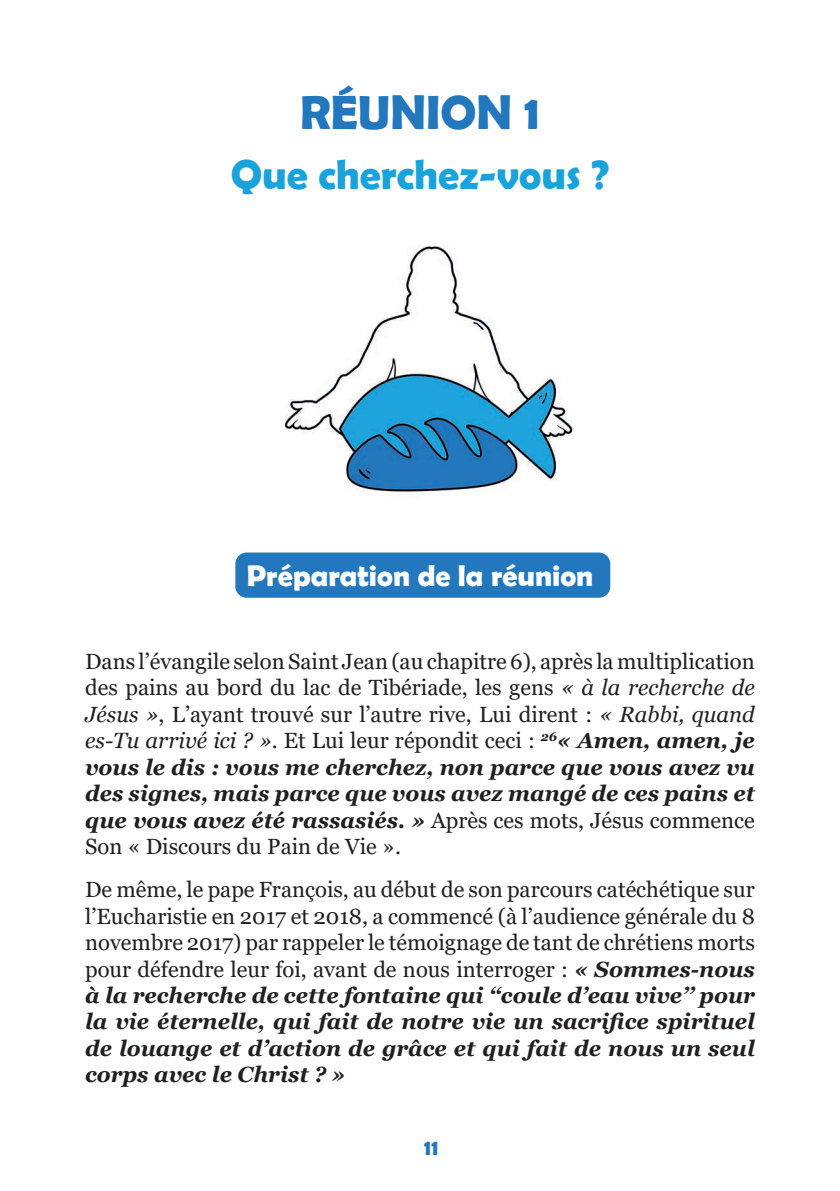
<style>
.page{position:relative;width:840px;height:1191px;background:#fff}
.page>*{position:absolute;margin:0;border:0;box-sizing:border-box;transform-origin:0 0}
.t1{font:700 48px "Berlin Sans FB Demi";color:#2277bd}
.t2{font:700 42px "Berlin Sans FB Demi";color:#1aa3db}
.t3{font:700 30px "Berlin Sans FB Demi";color:#fff}
.t4{font:22px/26.4px "Georgia";color:#231f20;text-align:justify}
.t5{font:700 22px "Berlin Sans FB Demi";color:#2277bd}
.s1{font-style:italic}
.s2{font-weight:700;font-style:italic}
</style>
<div class="page">
<img style="left:285px;top:246px;width:288px;height:247px">
<div style="left:235px;top:552px;width:375px;height:46px;background:#2277bd;border-radius:11px"></div>
<h1 class="t1" style="left:300px;top:85px;width:241px">RÉUNION 1</h1>
<h2 class="t2" style="left:230px;top:150px;width:380px">Que cherchez-vous ?</h2>
<h3 class="t3" style="left:246px;top:558px;width:348px">Préparation de la réunion</h3>
<p class="t4" style="left:85px;top:649px;width:671px">Dans l’évangile selon Saint Jean (au chapitre 6), après la multiplication des pains au bord du lac de Tibériade, les gens <span class="s1">« à la recherche de Jésus »</span>, L’ayant trouvé sur l’autre rive, Lui dirent : <span class="s1">« Rabbi, quand es-Tu arrivé ici ? »</span>. Et Lui leur répondit ceci : <sup>26</sup><span class="s2">« Amen, amen, je vous le dis : vous me cherchez, non parce que vous avez vu des signes, mais parce que vous avez mangé de ces pains et que vous avez été rassasiés. »</span> Après ces mots, Jésus commence Son « Discours du Pain de Vie ».</p>
<p class="t4" style="left:85px;top:877px;width:671px">De même, le pape François, au début de son parcours catéchétique sur l’Eucharistie en 2017 et 2018, a commencé (à l’audience générale du 8 novembre 2017) par rappeler le témoignage de tant de chrétiens morts pour défendre leur foi, avant de nous interroger : <span class="s2">« Sommes-nous à la recherche de cette fontaine qui ‘‘coule d’eau vive’’ pour la vie éternelle, qui fait de notre vie un sacrifice spirituel de louange et d’action de grâce et qui fait de nous un seul corps avec le Christ ? »</span></p>
<p class="t5" style="left:424px;top:1134px;width:16px">11</p>
</div>
